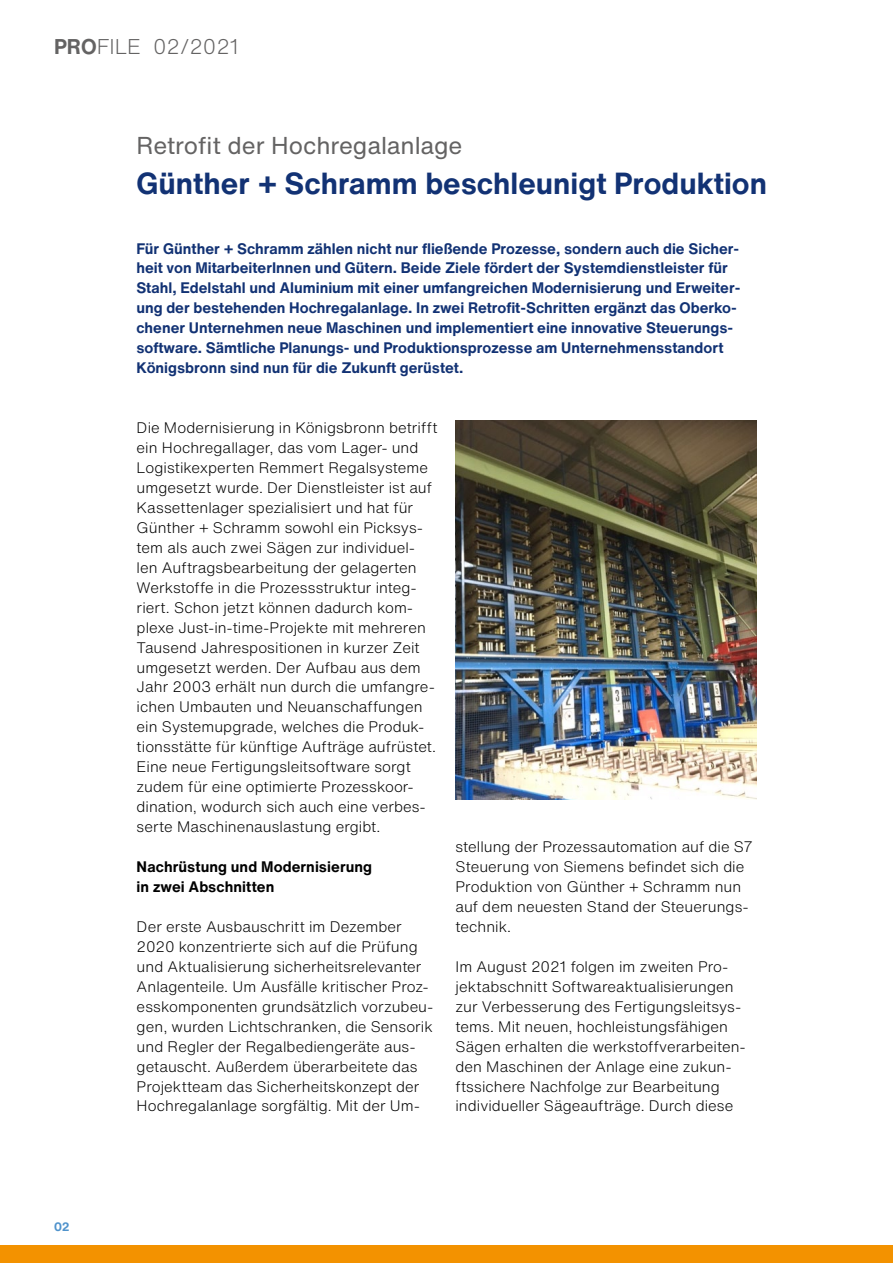
<style>
.page{position:relative;width:893px;height:1263px;background:#fff}
.page>*{position:absolute;margin:0;border:0;box-sizing:border-box;transform-origin:0 0}
.t1{font:700 30px "Helvetica Now Text";color:#123274}
.t2{font:24px "Helvetica Now Text";letter-spacing:-.005em;color:#646363}
.t3{font:300 21px "Helvetica Now Text";color:#646363}
.t4{font:300 15px/20px "Helvetica Now Text";letter-spacing:.005em;color:#000}
.t5{font:700 15px/20px "Helvetica Now Text";color:#123274}
.t6{font:700 15px/20px "Helvetica Now Text";letter-spacing:.005em;color:#000}
.t7{font:700 12px "Helvetica Now Text";color:#5093cc}
.s1{font-weight:700}
</style>
<div class="page">
<div style="left:0;top:1246px;width:893px;height:17px;background:#f39200"></div>
<img style="left:455px;top:420px;width:302px;height:379px">
<h3 class="t3" style="left:54px;top:31px;width:187px"><span class="s1">PRO</span>FILE 02/2021</h3>
<h2 class="t2" style="left:136px;top:127px;width:328px">Retrofit der Hochregalanlage</h2>
<h1 class="t1" style="left:136px;top:160px;width:632px">Günther + Schramm beschleunigt Produktion</h1>
<p class="t5" style="left:136px;top:238px;width:605px">Für Günther + Schramm zählen nicht nur fließende Prozesse, sondern auch die Sicher&shy;heit von MitarbeiterInnen und Gütern. Beide Ziele fördert der Systemdienstleister für Stahl, Edelstahl und Aluminium mit einer umfangreichen Modernisierung und Erweiter&shy;ung der bestehenden Hochregalanlage. In zwei Retrofit-Schritten ergänzt das Oberko&shy;chener Unternehmen neue Maschinen und implementiert eine innovative Steuerungs&shy;software. Sämtliche Planungs- und Produktionsprozesse am Unternehmensstandort Königsbronn sind nun für die Zukunft gerüstet.</p>
<p class="t7" style="left:54px;top:1218px;width:17px">02</p>
<p class="t4" style="left:137px;top:417px;width:302px">Die Modernisierung in Königsbronn betrifft ein Hochregallager, das vom Lager- und Logistikexperten Remmert Regalsysteme umgesetzt wurde. Der Dienstleister ist auf Kassettenlager spezialisiert und hat für Günther + Schramm sowohl ein Picksys&shy;tem als auch zwei Sägen zur individuel&shy;len Auftragsbearbeitung der gelagerten Werkstoffe in die Prozessstruktur integ&shy;riert. Schon jetzt können dadurch kom&shy;plexe Just-in-time-Projekte mit mehreren Tausend Jahrespositionen in kurzer Zeit umgesetzt werden. Der Aufbau aus dem Jahr 2003 erhält nun durch die umfangre&shy;ichen Umbauten und Neuanschaffungen ein Systemupgrade, welches die Produk&shy;tionsstätte für künftige Aufträge aufrüstet.<br>Eine neue Fertigungsleitsoftware sorgt zudem für eine optimierte Prozesskoor&shy;dination, wodurch sich auch eine verbes&shy;serte Maschinenauslastung ergibt.</p>
<p class="t6" style="left:137px;top:856px;width:237px">Nachrüstung und Modernisierung in zwei Abschnitten</p>
<p class="t4" style="left:137px;top:916px;width:298px">Der erste Ausbauschritt im Dezember 2020 konzentrierte sich auf die Prüfung und Aktualisierung sicherheitsrelevanter Anlagenteile. Um Ausfälle kritischer Proz&shy;esskomponenten grundsätzlich vorzubeu&shy;gen, wurden Lichtschranken, die Sensorik und Regler der Regalbediengeräte aus&shy;getauscht. Außerdem überarbeitete das Projektteam das Sicherheitskonzept der Hochregalanlage sorgfältig. Mit der Um-</p>
<p class="t4" style="left:455px;top:836px;width:299px">stellung der Prozessautomation auf die S7<br>Steuerung von Siemens befindet sich die Produktion von Günther + Schramm nun auf dem neuesten Stand der Steuerungs&shy;technik.</p>
<p class="t4" style="left:455px;top:956px;width:292px">Im August 2021 folgen im zweiten Pro&shy;jektabschnitt Softwareaktualisierungen zur Verbesserung des Fertigungsleitsys&shy;tems. Mit neuen, hochleistungsfähigen Sägen erhalten die werkstoffverarbeiten&shy;den Maschinen der Anlage eine zukun&shy;ftssichere Nachfolge zur Bearbeitung individueller Sägeaufträge. Durch diese</p>
</div>
